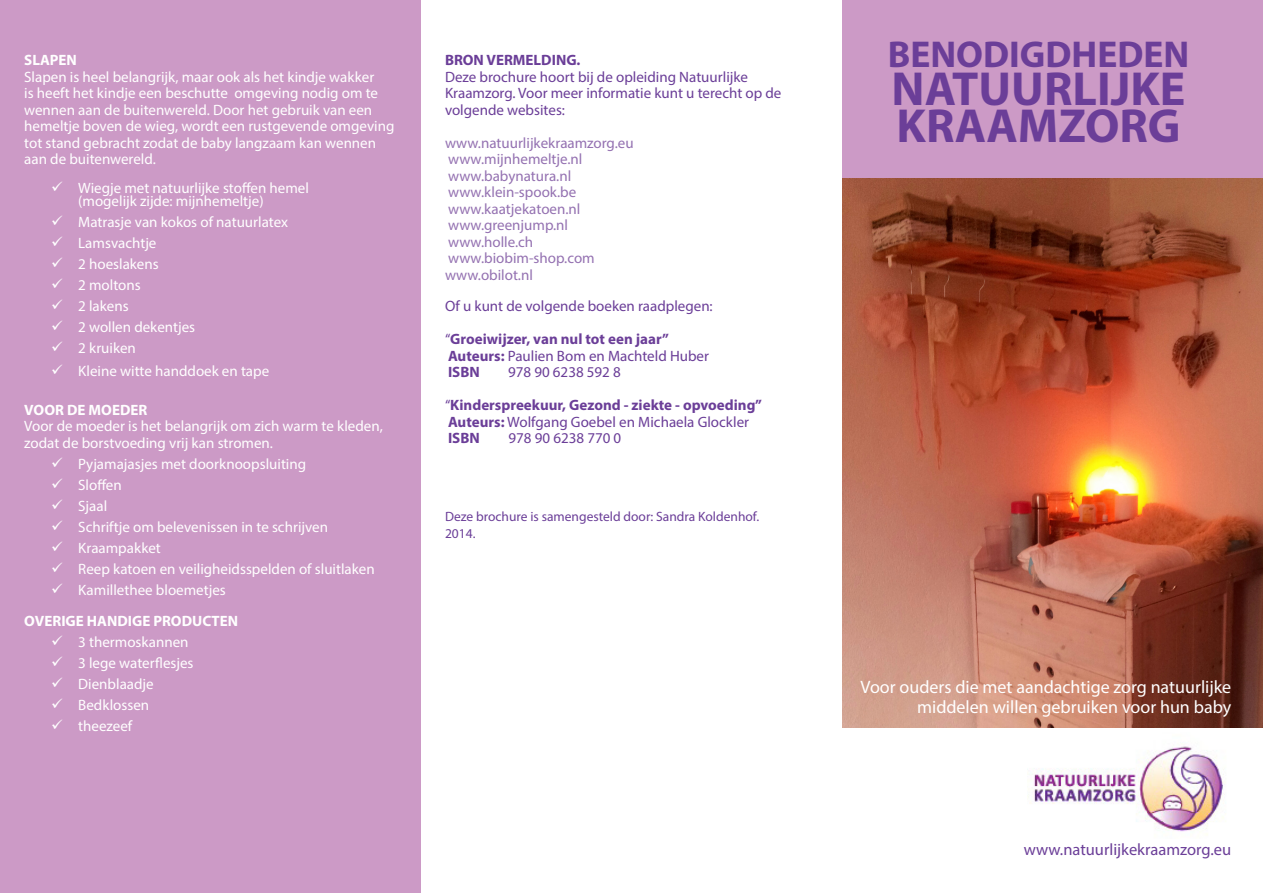
<style>
.page{position:relative;width:1263px;height:893px;background:#fff}
.page>*{position:absolute;margin:0;border:0;box-sizing:border-box;transform-origin:0 0}
.Standaard{font:700 48px/37.5px "Myriad Pro";color:#6b3e98}
.Standaard-2{font:700 37.5px "Myriad Pro";color:#6b3e98}
.Standaard-3{font:18px/19.8px "Myriad Pro";color:#fff;text-align:right}
.Standaard-4{font:16.5px "Myriad Pro";color:#6b3e98}
.Standaard-5{font:15px/16.5px "Myriad Pro";color:#fff}
.Standaard-6{font:15px/16.5px "Myriad Pro";color:#6b3e98}
.Standaard-7{font:15px/16.5px "Myriad Pro";color:#9471b1}
.Standaard-8{font:700 15px/16.5px "Myriad Pro";color:#6b3e98}
.Standaard-9{font:700 15px "Myriad Pro";color:#fff}
.Standaard-10{font:13.5px/16.5px "Myriad Pro";color:#6b3e98}
.s1{font-weight:700}
.s2{font-weight:400}
</style>
<div class="page">
<div style="left:0;top:0;width:421px;height:893px;background:#cc9ac6"></div>
<div style="left:842px;top:0;width:421px;height:727px;background:#cc9ac6"></div>
<img style="left:842px;top:179px;width:421px;height:548px">
<img style="left:1030px;top:746px;width:195px;height:89px">
<p class="Standaard-5" style="left:24px;top:52px;width:372px"><span class="s1">SLAPEN<br></span>Slapen is heel belangrijk, maar ook als het kindje wakker<br>is heeft het kindje een beschutte omgeving nodig om te wennen aan de buitenwereld. Door het gebruik van een hemeltje boven de wieg, wordt een rustgevende omgeving tot stand gebracht zodat de baby langzaam kan wennen aan de buitenwereld.</p>
<p class="Standaard-5" style="left:78px;top:181px;width:232px;line-height:13.5px;text-indent:-27px">✓ Wiegje met natuurlijke stoffen hemel (mogelijk zijde: mijnhemeltje)</p>
<p class="Standaard-5" style="left:51px;top:214px;width:238px">✓ Matrasje van kokos of natuurlatex</p>
<p class="Standaard-5" style="left:51px;top:235px;width:107px">✓ Lamsvachtje</p>
<p class="Standaard-5" style="left:51px;top:256px;width:109px">✓ 2 hoeslakens</p>
<p class="Standaard-5" style="left:51px;top:277px;width:91px">✓ 2 moltons</p>
<p class="Standaard-5" style="left:51px;top:298px;width:79px">✓ 2 lakens</p>
<p class="Standaard-5" style="left:51px;top:319px;width:145px">✓ 2 wollen dekentjes</p>
<p class="Standaard-5" style="left:51px;top:340px;width:86px">✓ 2 kruiken</p>
<p class="Standaard-5" style="left:51px;top:362px;width:219px">✓ Kleine witte handdoek en tape</p>
<p class="Standaard-5" style="left:24px;top:401px;width:360px"><span class="s1">VOOR DE MOEDER<br></span>Voor de moeder is het belangrijk om zich warm te kleden, zodat de borstvoeding vrij kan stromen.</p>
<p class="Standaard-5" style="left:51px;top:455px;width:256px">✓ Pyjamajasjes met doorknoopsluiting</p>
<p class="Standaard-5" style="left:51px;top:476px;width:72px">✓ Sloffen</p>
<p class="Standaard-5" style="left:51px;top:497px;width:57px">✓ Sjaal</p>
<p class="Standaard-5" style="left:51px;top:518px;width:278px">✓ Schriftje om belevenissen in te schrijven</p>
<p class="Standaard-5" style="left:51px;top:539px;width:111px">✓ Kraampakket</p>
<p class="Standaard-5" style="left:51px;top:560px;width:325px">✓ Reep katoen en veiligheidsspelden of sluitlaken</p>
<p class="Standaard-5" style="left:51px;top:581px;width:176px">✓ Kamillethee bloemetjes</p>
<p class="Standaard-9" style="left:24px;top:611px;width:215px">OVERIGE HANDIGE PRODUCTEN</p>
<p class="Standaard-5" style="left:51px;top:634px;width:139px">✓ 3 thermoskannen</p>
<p class="Standaard-5" style="left:51px;top:655px;width:144px">✓ 3 lege waterflesjes</p>
<p class="Standaard-5" style="left:51px;top:676px;width:104px">✓ Dienblaadje</p>
<p class="Standaard-5" style="left:51px;top:697px;width:99px">✓ Bedklossen</p>
<p class="Standaard-5" style="left:51px;top:718px;width:83px">✓ theezeef</p>
<p class="Standaard-6" style="left:445px;top:52px;width:338px"><span class="s1">BRON VERMELDING.<br></span>Deze brochure hoort bij de opleiding Natuurlijke Kraamzorg. Voor meer informatie kunt u terecht op de volgende websites:</p>
<p class="Standaard-7" style="left:445px;top:134px;width:190px">www.natuurlijkekraamzorg.eu www.mijnhemeltje.nl www.babynatura.nl www.klein-spook.be www.kaatjekatoen.nl www.greenjump.nl www.holle.ch www.biobim-shop.com www.obilot.nl</p>
<p class="Standaard-6" style="left:445px;top:298px;width:269px">Of u kunt de volgende boeken raadplegen:</p>
<p class="Standaard-8" style="left:445px;top:330px;width:265px"><span class="s2">“</span>Groeiwijzer, van nul tot een jaar”<br>Auteurs: <span class="s2">Paulien Bom en Machteld Huber<br></span>ISBN</p>
<p class="Standaard-6" style="left:508px;top:364px;width:114px">978 90 6238 592 8</p>
<p class="Standaard-8" style="left:445px;top:396px;width:318px"><span class="s2">“</span>Kinderspreekuur, Gezond - ziekte - opvoeding”<br>Auteurs: <span class="s2">Wolfgang Goebel en Michaela Glockler<br></span>ISBN</p>
<p class="Standaard-6" style="left:508px;top:430px;width:114px">978 90 6238 770 0</p>
<p class="Standaard-10" style="left:445px;top:508px;width:316px">Deze brochure is samengesteld door: Sandra Koldenhof.<br>2014.</p>
<p class="Standaard-2" style="left:888px;top:30px;width:303px">BENODIGDHEDEN</p>
<p class="Standaard" style="left:892px;top:68px;width:295px">NATUURLIJKE<br>KRAAMZORG</p>
<p class="Standaard-3" style="left:861px;top:677px;width:372px">Voor ouders die met aandachtige zorg natuurlijke middelen willen gebruiken voor hun baby</p>
<p class="Standaard-4" style="left:1024px;top:839px;width:209px">www.natuurlijkekraamzorg.eu</p>
</div>
